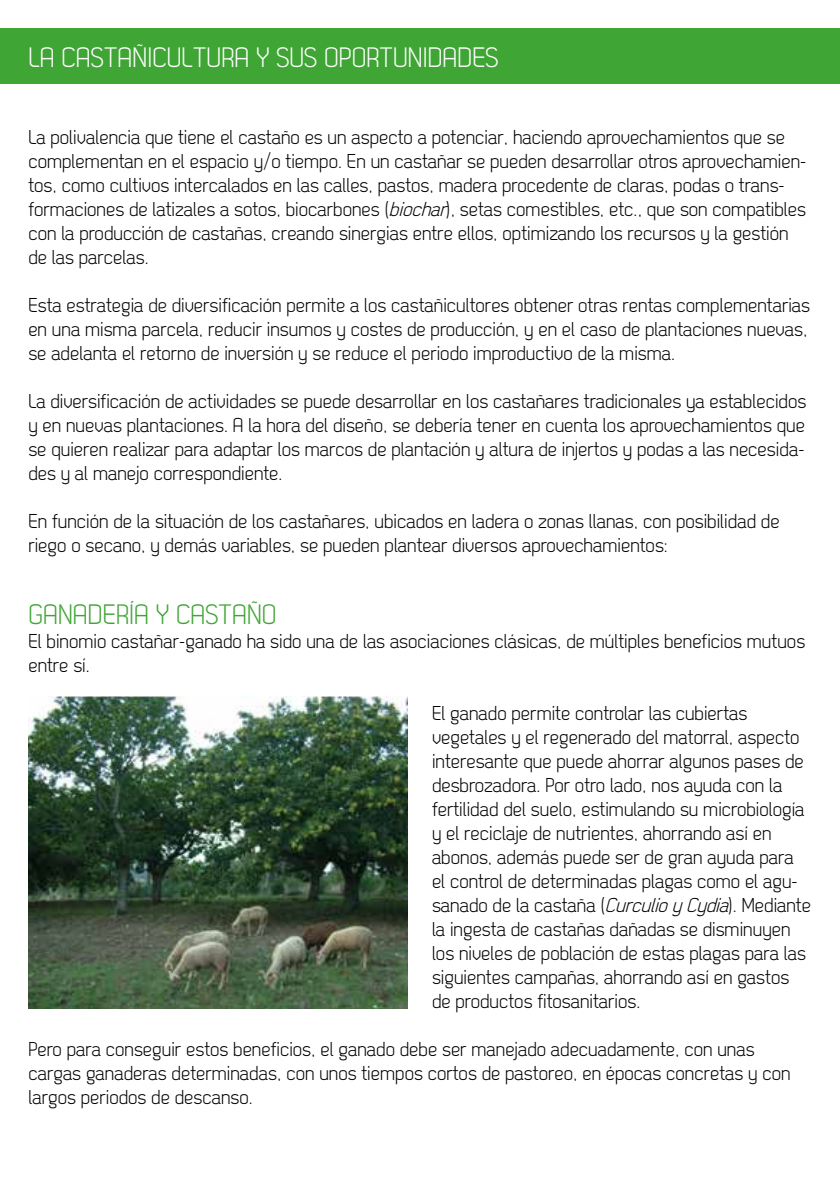
<style>
.page{position:relative;width:840px;height:1191px;background:#fff}
.page>*{position:absolute;margin:0;border:0;box-sizing:border-box;transform-origin:0 0}
.t1{font:28px "Dekar";color:#fff}
.t2{font:28px "Dekar";color:#3fa535}
.t3{font:20px/24px "Dekar";color:#000}
.s1{font-family:"Interstate";font-weight:200}
.s2{font-style:italic}
</style>
<div class="page">
<div style="left:0;top:28px;width:839px;height:56px;background:#3fa535"></div>
<img style="left:28px;top:696px;width:380px;height:312px">
<h1 class="t1" style="left:28px;top:43px;width:471px">LA CASTAÑICULTURA Y SUS OPORTUNIDADES</h1>
<p class="t3" style="left:28px;top:126px;width:779px">La polivalencia que tiene el castaño es un aspecto a potenciar, haciendo aprovechamientos que se complementan en el espacio y<span class="s1">/</span>o tiempo. En un castañar se pueden desarrollar otros aprovechamien&shy;tos, como cultivos intercalados en las calles, pastos, madera procedente de claras, podas o trans&shy;formaciones de latizales a sotos, biocarbones (<span class="s2">biochar</span>), setas comestibles, etc., que son compatibles con la producción de castañas, creando sinergias entre ellos, optimizando los recursos y la gestión de las parcelas.</p>
<p class="t3" style="left:28px;top:294px;width:782px">Esta estrategia de diversificación permite a los castañicultores obtener otras rentas complementarias en una misma parcela, reducir insumos y costes de producción, y en el caso de plantaciones nuevas, se adelanta el retorno de inversión y se reduce el periodo improductivo de la misma.</p>
<p class="t3" style="left:28px;top:390px;width:779px;text-align:justify">La diversificación de actividades se puede desarrollar en los castañares tradicionales ya establecidos y en nuevas plantaciones. A la hora del diseño, se debería tener en cuenta los aprovechamientos que se quieren realizar para adaptar los marcos de plantación y altura de injertos y podas a las necesida&shy;des y al manejo correspondiente.</p>
<p class="t3" style="left:28px;top:510px;width:752px">En función de la situación de los castañares, ubicados en ladera o zonas llanas, con posibilidad de riego o secano, y demás variables, se pueden plantear diversos aprovechamientos:</p>
<h1 class="t2" style="left:28px;top:600px;width:249px">GANADERÍA Y CASTAÑO</h1>
<p class="t3" style="left:28px;top:630px;width:778px">El binomio castañar-ganado ha sido una de las asociaciones clásicas, de múltiples beneficios mutuos entre sí.</p>
<p class="t3" style="left:432px;top:702px;width:380px">El ganado permite controlar las cubiertas vegetales y el regenerado del matorral, aspecto interesante que puede ahorrar algunos pases de desbrozadora. Por otro lado, nos ayuda con la fertilidad del suelo, estimulando su microbiología y el reciclaje de nutrientes, ahorrando así en abonos, además puede ser de gran ayuda para el control de determinadas plagas como el agu&shy;sanado de la castaña (<span class="s2">CurculioyCydia</span>). Mediante la ingesta de castañas dañadas se disminuyen los niveles de población de estas plagas para las siguientes campañas, ahorrando así en gastos de productos fitosanitarios.</p>
<p class="t3" style="left:28px;top:1038px;width:763px">Pero para conseguir estos beneficios, el ganado debe ser manejado adecuadamente, con unas cargas ganaderas determinadas, con unos tiempos cortos de pastoreo, en épocas concretas y con largos periodos de descanso.</p>
</div>
